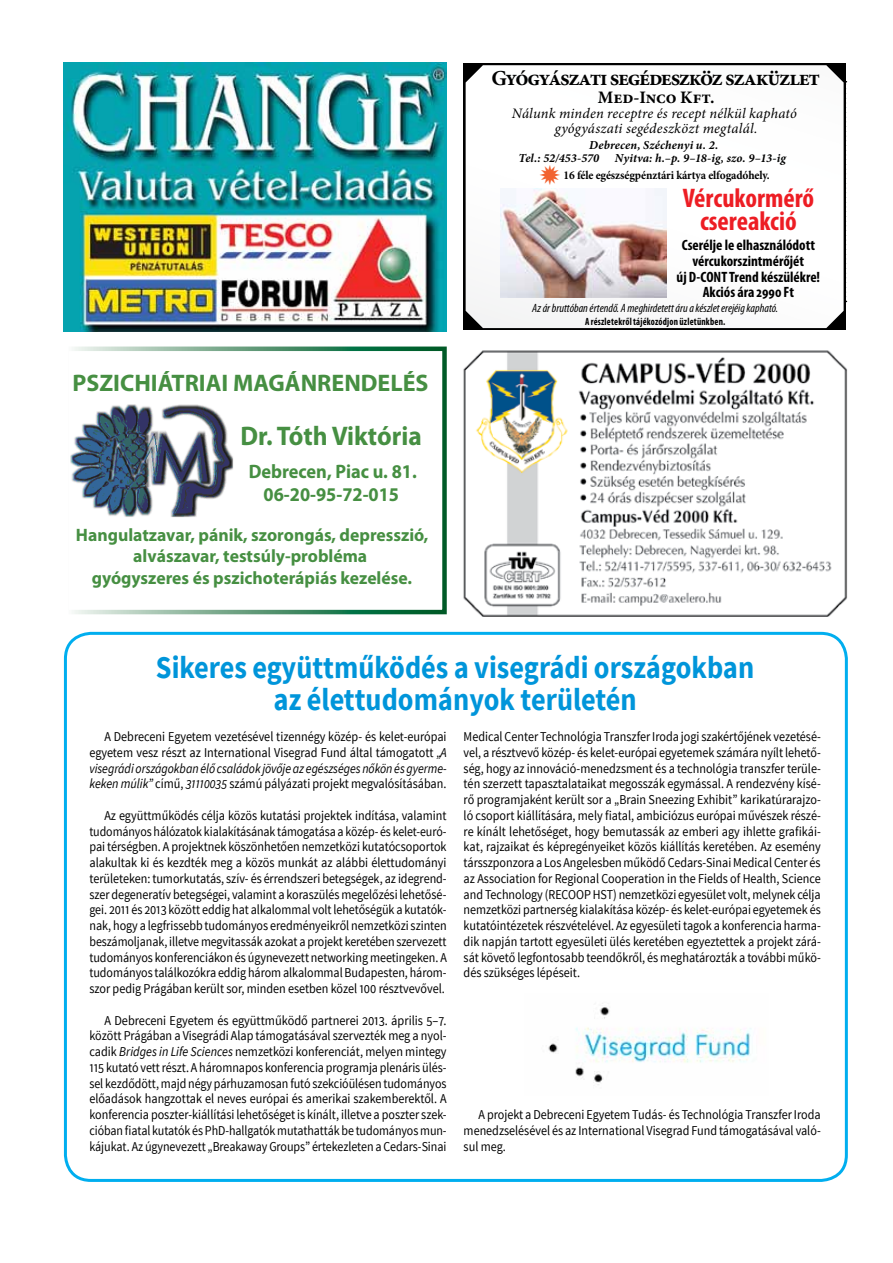
<style>
.page{position:relative;width:893px;height:1263px;background:#fff}
.page>*{position:absolute;margin:0;border:0;box-sizing:border-box;transform-origin:0 0}
.t1{font:700 31.5px/31.5px "Source Sans Pro";color:#0095da;text-align:center;scale:.9 1}
.t2{font:700 condensed 27px/22.5px "Myriad Pro";color:#ed1d24;text-align:center}
.t3{font:700 27px "Myriad Pro";color:#468f42;scale:.94 1}
.t4{font:700 24px "Myriad Pro";color:#468f42}
.t5{font:700 21.3px "Minion Pro";letter-spacing:-.06em;color:#000}
.t6{font:700 19.5px/23.4px "Myriad Pro";color:#468f42;text-align:center;scale:.94 1}
.t7{font:700 18px/21.6px "Myriad Pro";color:#468f42;text-align:center}
.t8{font:700 17.55px "Minion Pro";color:#000}
.t9{font:700 condensed 15px/15.8px "Myriad Pro";color:#000;text-align:center}
.t10{font:italic 14.55px/15px "Minion Pro";letter-spacing:.015em;color:#000;text-align:center}
.t11{font:13.5px/15.8px "Source Sans Pro";color:#000;text-align:justify;scale:.9 1}
.t12{font:13.5px/15.8px "Source Sans Pro";color:#000;text-align:justify;scale:.91 1}
.t13{font:italic 700 12.15px/12.1px "Minion Pro";letter-spacing:.01em;color:#000}
.t14{font:italic condensed 12px "Myriad Pro";color:#000}
.t15{font:700 12px "Minion Pro";letter-spacing:-.01em;color:#000;scale:.95 1}
.t16{font:700 condensed 10.5px "Myriad Pro";letter-spacing:.02em;color:#000;scale:.9 1}
.s1{font-style:italic}
</style>
<div class="page">
<div style="left:64px;top:632px;width:784px;height:550px;border:3px solid #00aeef;border-radius:26px"></div>
<img style="left:548px;top:1003px;width:203px;height:82px">
<img style="left:64px;top:63px;width:382px;height:269px">
<svg style="left:466px;top:319px;width:378px;height:9px"></svg>
<img style="left:71px;top:405px;width:162px;height:112px">
<div style="left:64px;top:346px;width:383px;height:268px;border:4px solid #fff"></div>
<img style="left:463px;top:350px;width:385px;height:267px">
<svg style="left:464px;top:64px;width:382px;height:255px"></svg>
<h3 class="t5" style="left:491px;top:64px;width:330px">Gyógyászati Segédeszköz Szaküzlet</h3>
<p class="t8" style="left:598px;top:85px;width:118px">Med-Inco Kft.</p>
<p class="t10" style="left:512px;top:106px;width:287px">Nálunk minden receptre és recept nélkül kapható gyógyászati segédeszközt megtalál.</p>
<p class="t13" style="left:519px;top:139px;width:201px;text-indent:71px">Debrecen, Széchenyi u. 2.<br>Tel.: 52/453-570</p>
<p class="t13" style="left:615px;top:151px;width:173px">Nyitva: h.–p. 9–18-ig, szo. 9–13-ig</p>
<h3 class="t4" style="left:73px;top:368px;width:357px">PSZICHIÁTRIAI MAGÁNRENDELÉS</h3>
<h2 class="t3" style="left:240px;top:419px;width:194px">Dr. Tóth Viktória</h2>
<h3 class="t6" style="left:249px;top:459px;width:180px">Debrecen, Piac u. 81.<br>06-20-95-72-015</h3>
<h3 class="t7" style="left:76px;top:523px;width:354px">Hangulatzavar, pánik, szorongás, depresszió, alvászavar, testsúly-probléma<br>gyógyszeres és pszichoterápiás kezelése.</h3>
<p class="t15" style="left:563px;top:166px;width:219px">16 féle egészségpénztári kártya elfogadóhely.</p>
<h2 class="t2" style="left:683px;top:186px;width:133px">Vércukormérő csereakció</h2>
<p class="t9" style="left:677px;top:237px;width:145px">Cserélje le elhasználódott vércukorszintmérőjét<br>új D-CONT Trend készülékre!<br>Akciós ára 2990 Ft</p>
<p class="t14" style="left:532px;top:300px;width:247px">Az ár bruttóban értendő. A meghirdetett áru a készlet erejéig kapható.</p>
<p class="t16" style="left:585px;top:315px;width:157px">A részletekről tájékozódjon üzletünkben.</p>
<h1 class="t1" style="left:156px;top:653px;width:666px">Sikeres együttműködés a visegrádi országokban az élettudományok területén</h1>
<p class="t11" style="left:89px;top:729px;width:398px;text-indent:15px">A Debreceni Egyetem vezetésével tizennégy közép- és kelet-európai egyetem vesz részt az International Visegrad Fund által támogatott <span class="s1">„A visegrádi országokban élő családok jövője az egészséges nőkön és gyerme&shy;keken múlik”</span> című, <span class="s1">31110035</span> számú pályázati projekt megvalósításában.</p>
<p class="t11" style="left:89px;top:808px;width:399px;text-indent:15px">Az együttműködés célja közös kutatási projektek indítása, valamint tudományos hálózatok kialakításának támogatása a közép- és kelet-euró&shy;pai térségben. A projektnek köszönhetően nemzetközi kutatócsoportok alakultak ki és kezdték meg a közös munkát az alábbi élettudományi területeken: tumorkutatás, szív- és érrendszeri betegségek, az idegrend&shy;szer degeneratív betegségei, valamint a koraszülés megelőzési lehetősé&shy;gei. 2011 és 2013 között eddig hat alkalommal volt lehetőségük a kutatók&shy;nak, hogy a legfrissebb tudományos eredményeikről nemzetközi szinten beszámoljanak, illetve megvitassák azokat a projekt keretében szervezett tudományos konferenciákon és úgynevezett networking meetingeken. A tudományos találkozókra eddig három alkalommal Budapesten, három&shy;szor pedig Prágában került sor, minden esetben közel 100 résztvevővel.</p>
<p class="t12" style="left:89px;top:1012px;width:394px;text-indent:15px">A Debreceni Egyetem és együttműködő partnerei 2013. április 5–7. között Prágában a Visegrádi Alap támogatásával szervezték meg a nyol&shy;cadik <span class="s1">Bridges in Life Sciences</span> nemzetközi konferenciát, melyen mintegy 115 kutató vett részt. A háromnapos konferencia programja plenáris ülés&shy;sel kezdődött, majd négy párhuzamosan futó szekcióülésen tudományos előadások hangzottak el neves európai és amerikai szakemberektől. A konferencia poszter-kiállítási lehetőséget is kínált, illetve a poszter szek&shy;cióban fiatal kutatók és PhD-hallgatók mutathatták be tudományos mun&shy;kájukat. Az úgynevezett „Breakaway Groups” értekezleten a Cedars-Sinai</p>
<p class="t11" style="left:464px;top:729px;width:398px">Medical Center Technológia Transzfer Iroda jogi szakértőjének vezetésé&shy;vel, a résztvevő közép- és kelet-európai egyetemek számára nyílt lehető&shy;ség, hogy az innováció-menedzsment és a technológia transzfer terüle&shy;tén szerzett tapasztalataikat megosszák egymással. A rendezvény kísé&shy;rő programjaként került sor a „Brain Sneezing Exhibit” karikatúrarajzo&shy;ló csoport kiállítására, mely fiatal, ambiciózus európai művészek részé&shy;re kínált lehetőséget, hogy bemutassák az emberi agy ihlette grafikái&shy;kat, rajzaikat és képregényeiket közös kiállítás keretében. Az esemény társszponzora a Los Angelesben működő Cedars-Sinai Medical Center és az Association for Regional Cooperation in the Fields of Health, Science and Technology (RECOOP HST) nemzetközi egyesület volt, melynek célja nemzetközi partnerség kialakítása közép- és kelet-európai egyetemek és kutatóintézetek részvételével. Az egyesületi tagok a konferencia harma&shy;dik napján tartott egyesületi ülés keretében egyeztettek a projekt zárá&shy;sát követő legfontosabb teendőkről, és meghatározták a további műkö&shy;dés szükséges lépéseit.</p>
<p class="t11" style="left:464px;top:1107px;width:398px;text-indent:15px">A projekt a Debreceni Egyetem Tudás- és Technológia Transzfer Iroda menedzselésével és az International Visegrad Fund támogatásával való&shy;sul meg.</p>
</div>
